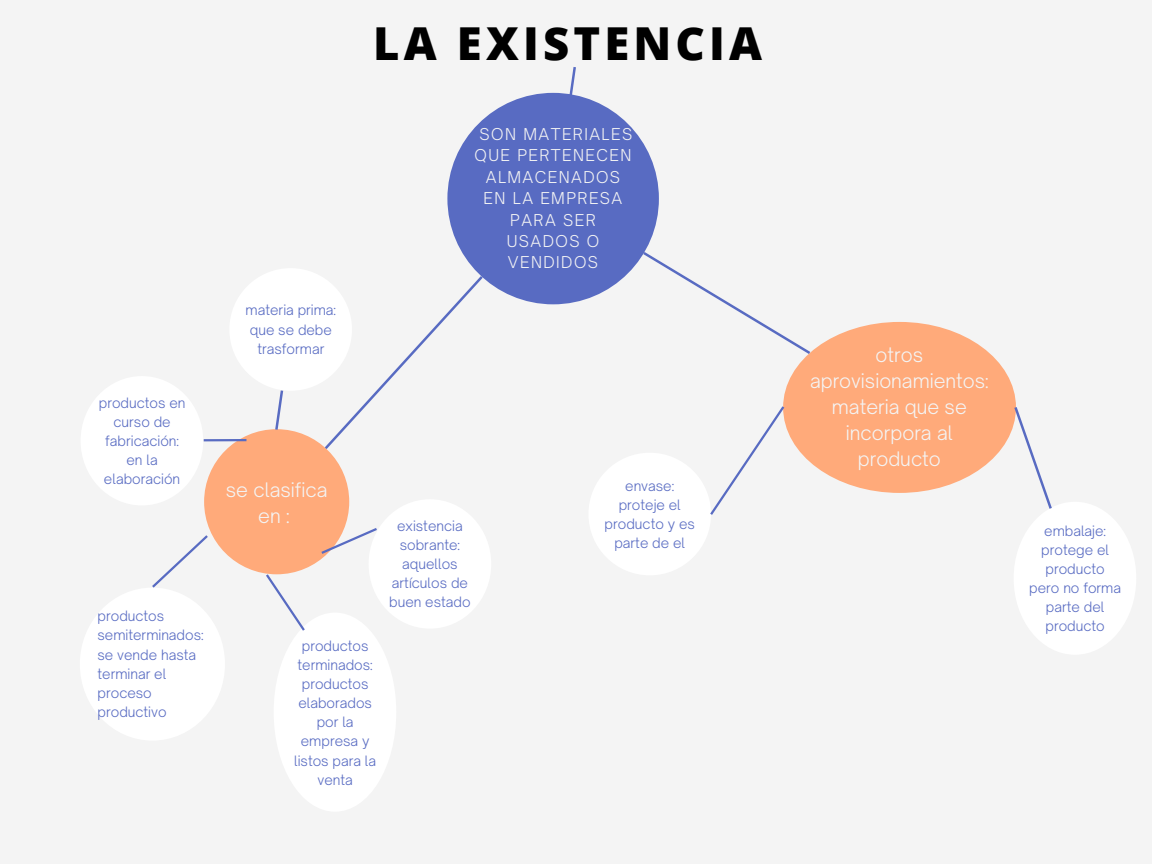
<style>
.page{position:relative;width:1152px;height:864px;background:#f4f4f4}
.page>*{position:absolute;margin:0;border:0;box-sizing:border-box;transform-origin:0 0}
.t1{font:800 45.45px "Open Sans";letter-spacing:.09em;color:#000}
.t2{font:300 19.2px/25.8px "Open Sauce One";color:#f4f4f4;text-align:center}
.t3{font:300 15.6px/21.3px "Open Sauce One";letter-spacing:.09em;color:#f4f4f4;text-align:center}
.t4{font:300 13.65px/19.2px "Open Sauce One";color:#586bc2;text-align:center}
</style>
<div class="page">
<div style="left:447px;top:93px;width:212px;height:211px;background:#586bc2;border-radius:50%"></div>
<div style="left:204px;top:429px;width:145px;height:145px;background:#ffaa7a;border-radius:50%"></div>
<div style="left:783px;top:322px;width:233px;height:171px;background:#ffaa7a;border-radius:50%"></div>
<div style="left:229px;top:268px;width:123px;height:123px;background:#fff;border-radius:50%"></div>
<div style="left:81px;top:376px;width:122px;height:129px;background:#fff;border-radius:50%"></div>
<div style="left:588px;top:453px;width:123px;height:122px;background:#fff;border-radius:50%"></div>
<div style="left:80px;top:588px;width:145px;height:153px;background:#fff;border-radius:50%"></div>
<div style="left:274px;top:613px;width:122px;height:199px;background:#fff;border-radius:50%"></div>
<div style="left:1014px;top:502px;width:122px;height:153px;background:#fff;border-radius:50%"></div>
<svg style="left:322px;top:274px;width:163px;height:178px"></svg>
<svg style="left:641px;top:250px;width:172px;height:106px"></svg>
<svg style="left:274px;top:390px;width:11px;height:40px"></svg>
<svg style="left:264px;top:572px;width:41px;height:59px"></svg>
<svg style="left:1012px;top:407px;width:40px;height:102px"></svg>
<svg style="left:152px;top:535px;width:56px;height:53px"></svg>
<hr style="left:204px;top:439px;width:42px;height:2px;background:#586bc2">
<svg style="left:710px;top:404px;width:77px;height:111px"></svg>
<svg style="left:321px;top:527px;width:56px;height:29px"></svg>
<div style="left:369px;top:499px;width:122px;height:130px;background:#fff;border-radius:50%"></div>
<svg style="left:566px;top:67px;width:12px;height:29px"></svg>
<h1 class="t1" style="left:373px;top:11px;width:391px">LA EXISTENCIA</h1>
<p class="t4" style="left:99px;top:393px;width:88px">productos en curso de fabricación: en la elaboración</p>
<p class="t4" style="left:98px;top:607px;width:108px;text-align:left">productos semiterminados: se vende hasta terminar el proceso productivo</p>
<p class="t4" style="left:246px;top:301px;width:92px">materia prima: que se debe trasformar</p>
<p class="t3" style="left:475px;top:124px;width:159px">SON MATERIALES<br>QUE PERTENECEN<br>ALMACENADOS<br>EN LA EMPRESA<br>PARA SER<br>USADOS O<br>VENDIDOS</p>
<h2 class="t2" style="left:226px;top:476px;width:103px">se clasifica en :</h2>
<p class="t4" style="left:294px;top:636px;width:84px">productos terminados: productos elaborados por la empresa y listos para la venta</p>
<p class="t4" style="left:389px;top:516px;width:83px">existencia sobrante: aquellos artículos de buen estado</p>
<p class="t4" style="left:605px;top:476px;width:92px">envase: proteje el producto y es parte de el</p>
<h2 class="t2" style="left:810px;top:342px;width:180px">otros aprovisionamientos: materia que se incorpora al producto</h2>
<p class="t4" style="left:1029px;top:521px;width:93px">embalaje: protege el producto pero no forma parte del producto</p>
</div>
